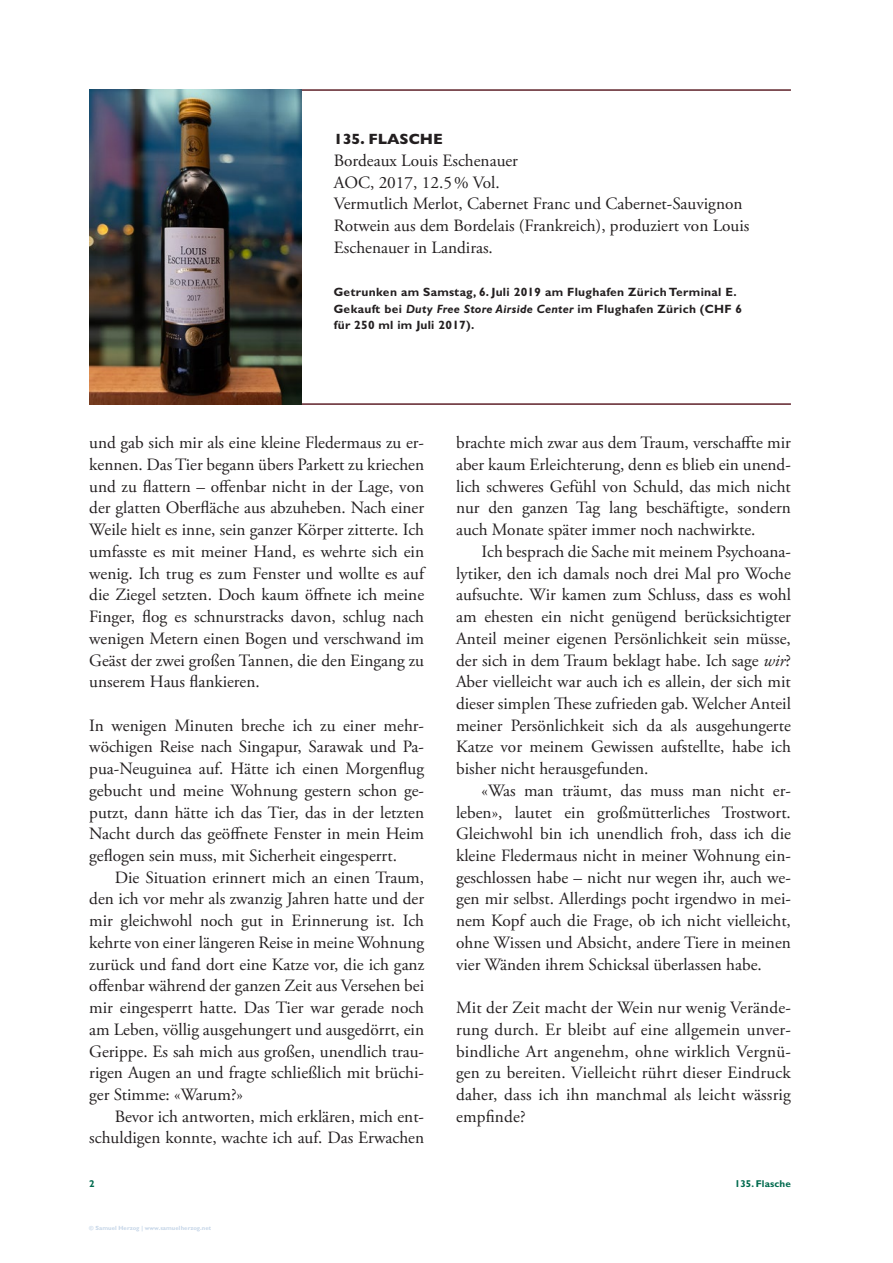
<style>
.page{position:relative;width:893px;height:1263px;background:#fff}
.page>*{position:absolute;margin:0;border:0;box-sizing:border-box;transform-origin:0 0}
.Lauftext_mit_Einzug{font:17.25px/21.8px "Adobe Garamond Pro";color:#231f20;text-align:justify}
.Lauftext_ohne_Einzug{font:17.25px/21.8px "Adobe Garamond Pro";letter-spacing:.01em;color:#231f20;text-align:justify}
.Flasche_Kasten_Lauft{font:17.25px/21.8px "Adobe Garamond Pro";color:#231f20}
.Flasche_Kasten_Titel{font:800 15px "Gill Sans MT Pro";color:#231f20}
.Getrunken_am_weiss{font:700 12px/16.4px "Gill Sans MT Pro";letter-spacing:.025em;color:#231f20}
.Thema_der_Seiten{font:700 9.9px "Gill Sans MT Pro";letter-spacing:.01em;color:#006a4e}
.Copyright_-_4_Heavy{font:700 6px "Gill Sans MT Pro";letter-spacing:.01em;color:#c6d6e8}
.s1{font-style:italic}
</style>
<div class="page">
<img style="left:89px;top:89px;width:213px;height:316px">
<hr style="left:302px;top:89px;width:489px;height:2px;background:#5e2129">
<hr style="left:302px;top:403px;width:489px;height:2px;background:#5e2129">
<p class="Flasche_Kasten_Titel" style="left:334px;top:130px;width:111px">135. FLASCHE</p>
<p class="Flasche_Kasten_Lauft" style="left:334px;top:150px;width:186px">Bordeaux Louis Eschenauer</p>
<p class="Flasche_Kasten_Lauft" style="left:334px;top:172px;width:167px">AOC, 2017, 12.5% Vol.</p>
<p class="Flasche_Kasten_Lauft" style="left:334px;top:194px;width:410px">Vermutlich Merlot, Cabernet Franc und Cabernet-Sauvignon</p>
<p class="Flasche_Kasten_Lauft" style="left:334px;top:215px;width:417px">Rotwein aus dem Bordelais (Frankreich), produziert von Louis<br>Eschenauer in Landiras.</p>
<p class="Getrunken_am_weiss" style="left:334px;top:284px;width:410px">Getrunken am Samstag, 6. Juli 2019 am Flughafen Zürich Terminal E.<br>Gekauft bei <span class="s1">Duty Free Store Airside Center</span> im Flughafen Zürich (CHF 6 für 250 ml im Juli 2017).</p>
<p class="Lauftext_mit_Einzug" style="left:89px;top:432px;width:336px">und gab sich mir als eine kleine Fledermaus zu er&shy;kennen. Das Tier begann übers Parkett zu kriechen und zu flattern – offenbar nicht in der Lage, von der glatten Oberfläche aus abzuheben. Nach einer Weile hielt es inne, sein ganzer Körper zitterte. Ich umfasste es mit meiner Hand, es wehrte sich ein wenig. Ich trug es zum Fenster und wollte es auf die Ziegel setzten. Doch kaum öffnete ich meine Finger, flog es schnurstracks davon, schlug nach wenigen Metern einen Bogen und verschwand im Geäst der zwei großen Tannen, die den Eingang zu unserem Haus flankieren.</p>
<p class="Lauftext_ohne_Einzug" style="left:89px;top:715px;width:336px">In wenigen Minuten breche ich zu einer mehr&shy;wöchigen Reise nach Singapur, Sarawak und Pa&shy;pua-Neuguinea auf. Hätte ich einen Morgenflug gebucht und meine Wohnung gestern schon ge&shy;putzt, dann hätte ich das Tier, das in der letzten Nacht durch das geöffnete Fenster in mein Heim geflogen sein muss, mit Sicherheit eingesperrt.</p>
<p class="Lauftext_mit_Einzug" style="left:89px;top:867px;width:336px;text-indent:26px">Die Situation erinnert mich an einen Traum, den ich vor mehr als zwanzig Jahren hatte und der mir gleichwohl noch gut in Erinnerung ist. Ich kehrte von einer längeren Reise in meine Wohnung zurück und fand dort eine Katze vor, die ich ganz offenbar während der ganzen Zeit aus Versehen bei mir eingesperrt hatte. Das Tier war gerade noch am Leben, völlig ausgehungert und ausgedörrt, ein Gerippe. Es sah mich aus großen, unendlich trau&shy;rigen Augen an und fragte schließlich mit brüchi&shy;ger Stimme: «Warum?»</p>
<p class="Lauftext_mit_Einzug" style="left:89px;top:1106px;width:336px;text-align:right">Bevor ich antworten, mich erklären, mich ent&shy;schuldigen konnte, wachte ich auf. Das Erwachen</p>
<p class="Thema_der_Seiten" style="left:89px;top:1177px;width:7px">2</p>
<p class="Copyright_-_4_Heavy" style="left:89px;top:1224px;width:124px">© Samuel Herzog | www.samuelherzog.net</p>
<p class="Lauftext_mit_Einzug" style="left:456px;top:432px;width:336px">brachte mich zwar aus dem Traum, verschaffte mir aber kaum Erleichterung, denn es blieb ein unend&shy;lich schweres Gefühl von Schuld, das mich nicht nur den ganzen Tag lang beschäftigte, sondern auch Monate später immer noch nachwirkte.</p>
<p class="Lauftext_mit_Einzug" style="left:456px;top:541px;width:336px;text-indent:26px">Ich besprach die Sache mit meinem Psychoana&shy;lytiker, den ich damals noch drei Mal pro Woche aufsuchte. Wir kamen zum Schluss, dass es wohl am ehesten ein nicht genügend berücksichtigter Anteil meiner eigenen Persönlichkeit sein müsse, der sich in dem Traum beklagt habe. Ich sage <span class="s1">wir</span>?<br>Aber vielleicht war auch ich es allein, der sich mit dieser simplen These zufrieden gab. Welcher Anteil meiner Persönlichkeit sich da als ausgehungerte Katze vor meinem Gewissen aufstellte, habe ich bisher nicht herausgefunden.</p>
<p class="Lauftext_mit_Einzug" style="left:456px;top:780px;width:336px;text-indent:26px">«Was man träumt, das muss man nicht er&shy;leben», lautet ein großmütterliches Trostwort.<br>Gleichwohl bin ich unendlich froh, dass ich die kleine Fledermaus nicht in meiner Wohnung ein&shy;geschlossen habe – nicht nur wegen ihr, auch we&shy;gen mir selbst. Allerdings pocht irgendwo in mei&shy;nem Kopf auch die Frage, ob ich nicht vielleicht, ohne Wissen und Absicht, andere Tiere in meinen vier Wänden ihrem Schicksal überlassen habe.</p>
<p class="Lauftext_ohne_Einzug" style="left:456px;top:997px;width:336px">Mit der Zeit macht der Wein nur wenig Verände&shy;rung durch. Er bleibt auf eine allgemein unver&shy;bindliche Art angenehm, ohne wirklich Vergnü&shy;gen zu bereiten. Vielleicht rührt dieser Eindruck daher, dass ich ihn manchmal als leicht wässrig empfinde?</p>
<p class="Thema_der_Seiten" style="left:735px;top:1177px;width:58px">135. Flasche</p>
</div>
